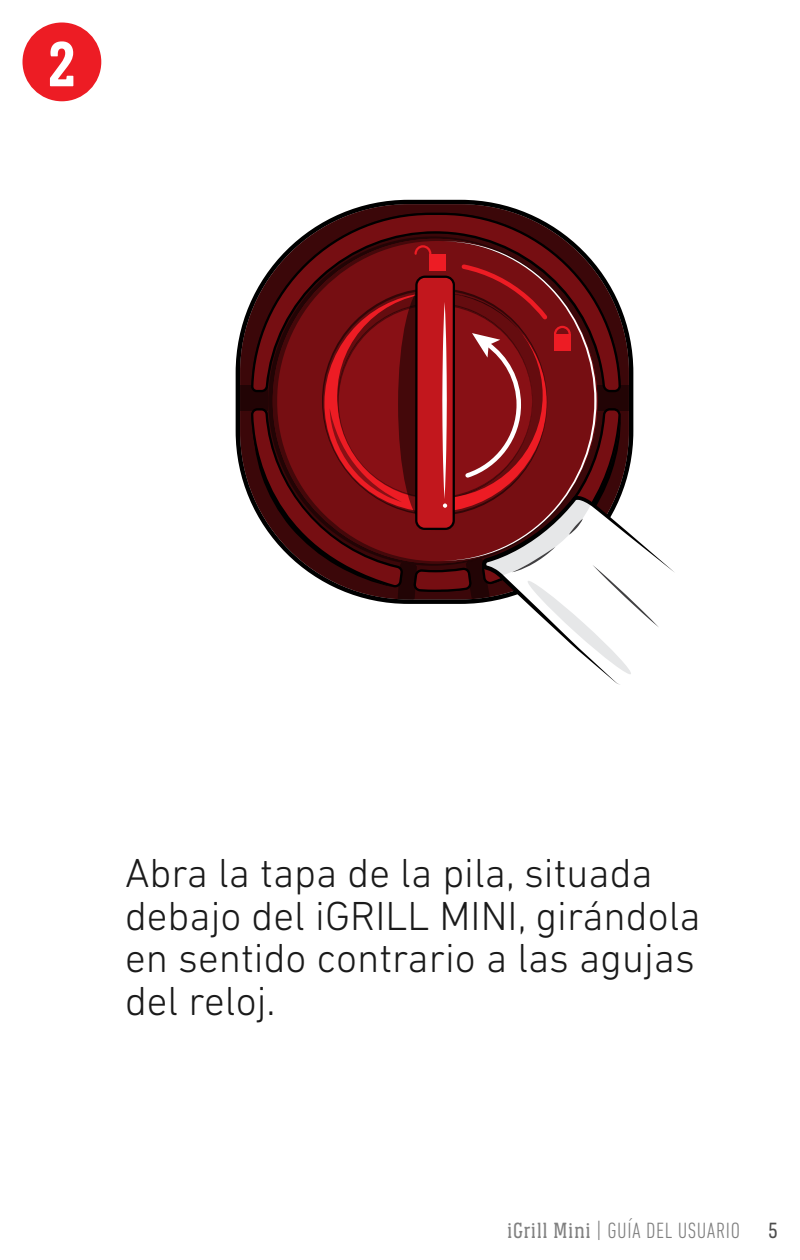
<style>
.page{position:relative;width:800px;height:1260px;background:#fff}
.page>*{position:absolute;margin:0;border:0;box-sizing:border-box;transform-origin:0 0}
.t1{font:700 65px "Weber Serif";color:#fff}
.t2{font:300 41.25px/42.5px "DIN Next LT Pro";color:#1a1a1a}
.t3{font:300 condensed 22.5px "DIN Next LT Pro";letter-spacing:.025em;color:#808080}
.t4{font:22.5px "Weber Serif";color:#4d4d4d}
.s1{font-family:"Weber Serif";font-weight:400;font-stretch:normal}
.s2{font-family:"Weber Serif";font-stretch:normal}
</style>
<div class="page">
<div style="left:22px;top:23px;width:79px;height:78px;background:#ed1c24;border-radius:50%"></div>
<svg style="left:236px;top:200px;width:340px;height:302px"></svg>
<svg style="left:251px;top:244px;width:423px;height:441px"></svg>
<h1 class="t1" style="left:49px;top:28px;width:28px">2</h1>
<p class="t2" style="left:125px;top:851px;width:577px">Abra la tapa de la pila, situada debajo del iGRILL MINI, girándola en sentido contrario a las agujas del reloj.</p>
<p class="t3" style="left:507px;top:1217px;width:234px"><span class="s1">iGrill Mini</span> <span class="s2">|</span> GUÍA DEL USUARIO</p>
<p class="t4" style="left:769px;top:1218px;width:11px">5</p>
</div>
